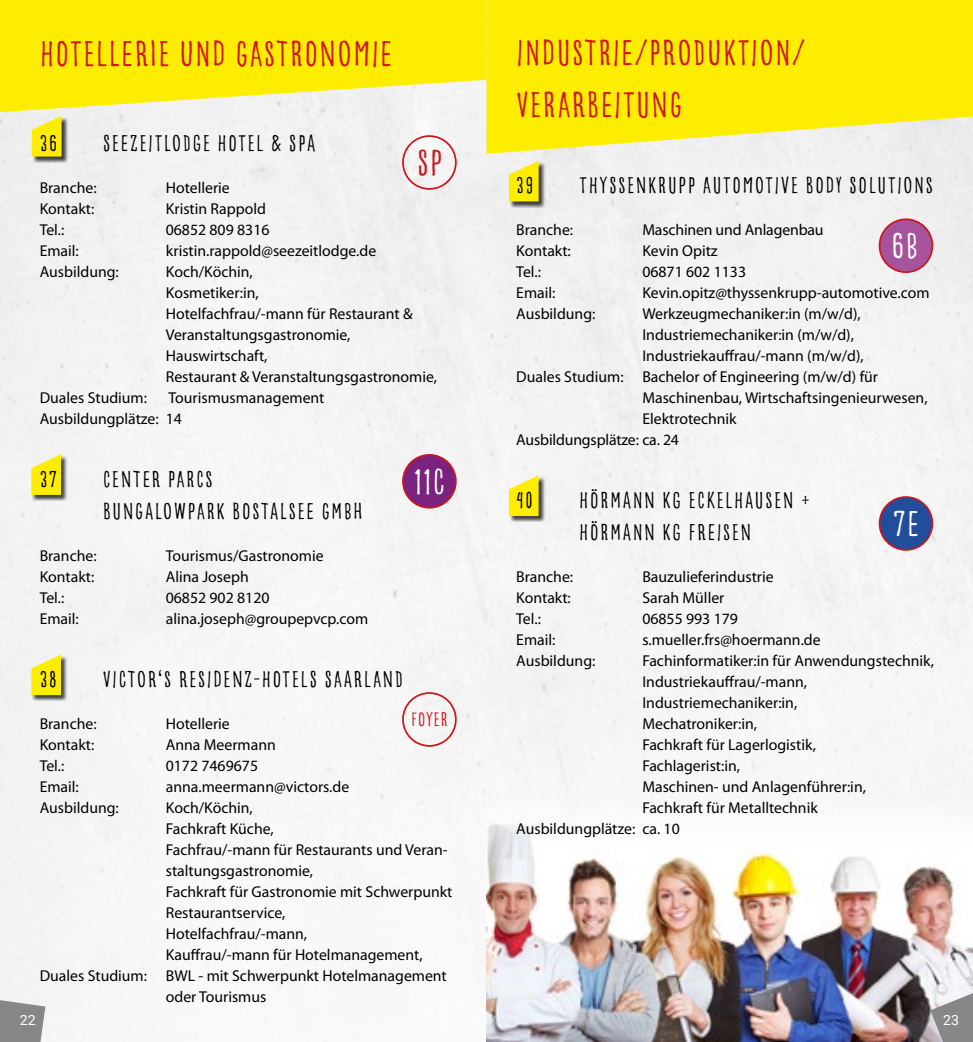
<style>
.page{position:relative;width:973px;height:1042px;background:#fff}
.page>*{position:absolute;margin:0;border:0;box-sizing:border-box;transform-origin:0 0}
.t1{font:38.5px/52.5px "Goodlife Sans Condensed";letter-spacing:.02em;color:#cd1719}
.t2{font:38.5px "Goodlife Sans Condensed";letter-spacing:.02em;color:#fff}
.t3{font:24.5px/31.5px "Goodlife Sans Condensed";letter-spacing:.05em;color:#000}
.t4{font:21px "Goodlife Sans Condensed";letter-spacing:.02em;color:#cd1719}
.t5{font:15.75px/21px "Myriad Pro";color:#000}
.t6{font:14px "Roboto";color:#fff}
</style>
<div class="page">
<div style="left:0;top:112px;width:972px;height:930px;background:#f5f5f5"></div>
<div style="left:33px;top:117px;width:35px;height:46px;background:#000;opacity:.75"></div>
<svg style="left:32px;top:116px;width:30px;height:41px"></svg>
<div style="left:33px;top:455px;width:35px;height:46px;background:#000;opacity:.75"></div>
<svg style="left:31px;top:454px;width:30px;height:41px"></svg>
<div style="left:33px;top:656px;width:35px;height:45px;background:#000;opacity:.75"></div>
<svg style="left:31px;top:654px;width:30px;height:41px"></svg>
<div style="left:510px;top:162px;width:35px;height:45px;background:#000;opacity:.75"></div>
<svg style="left:508px;top:161px;width:30px;height:40px"></svg>
<div style="left:510px;top:476px;width:35px;height:46px;background:#000;opacity:.75"></div>
<svg style="left:508px;top:475px;width:30px;height:41px"></svg>
<svg style="left:0;top:0;width:486px;height:112px;background:#fded22"></svg>
<svg style="left:486px;top:0;width:486px;height:154px;background:#fced1f"></svg>
<img style="left:486px;top:795px;width:486px;height:247px">
<svg style="left:930px;top:983px;width:42px;height:59px"></svg>
<svg style="left:0;top:997px;width:45px;height:45px"></svg>
<div style="left:402px;top:135px;width:54px;height:55px;border:2px solid #cd1719;border-radius:50%"></div>
<div style="left:403px;top:455px;width:53px;height:53px;background:#7b217e;border-radius:50%"></div>
<div style="left:402px;top:454px;width:54px;height:54px;border:2px solid #cd1719;border-radius:50%"></div>
<div style="left:879px;top:219px;width:53px;height:53px;background:#a6539b;border-radius:50%"></div>
<div style="left:878px;top:218px;width:55px;height:55px;border:2px solid #cd1719;border-radius:50%"></div>
<div style="left:879px;top:497px;width:53px;height:53px;background:#214d9b;border-radius:50%"></div>
<div style="left:878px;top:496px;width:55px;height:55px;border:2px solid #cd1719;border-radius:50%"></div>
<div style="left:402px;top:692px;width:54px;height:55px;border:2px solid #cd1719;border-radius:50%"></div>
<h1 class="t1" style="left:40px;top:28px;width:354px">HOTELLERIE UND GASTRONOMIE</h1>
<h1 class="t1" style="left:516px;top:27px;width:291px">INDUSTRIE/PRODUKTION/<br>VERARBEITUNG</h1>
<h2 class="t3" style="left:40px;top:128px;width:19px">36</h2>
<h2 class="t3" style="left:103px;top:128px;width:214px">SEEZEITLODGE HOTEL &amp; SPA</h2>
<p class="t5" style="left:40px;top:177px;width:58px">Branche:</p>
<p class="t5" style="left:166px;top:177px;width:66px">Hotellerie</p>
<p class="t5" style="left:40px;top:198px;width:56px">Kontakt:</p>
<p class="t5" style="left:166px;top:198px;width:102px">Kristin Rappold</p>
<p class="t5" style="left:40px;top:219px;width:26px">Tel.:</p>
<p class="t5" style="left:166px;top:219px;width:105px">06852 809 8316</p>
<p class="t5" style="left:40px;top:240px;width:41px">Email:</p>
<p class="t5" style="left:166px;top:240px;width:212px">kristin.rappold@seezeitlodge.de</p>
<p class="t5" style="left:40px;top:261px;width:81px">Ausbildung:</p>
<p class="t5" style="left:166px;top:261px;width:272px">Koch/Köchin,<br>Kosmetiker:in,<br>Hotelfachfrau/-mann für Restaurant &amp;<br>Veranstaltungsgastronomie,<br>Hauswirtschaft,<br>Restaurant &amp; Veranstaltungsgastronomie,</p>
<p class="t5" style="left:40px;top:387px;width:109px">Duales Studium:</p>
<h1 class="t1" style="left:416px;top:137px;width:28px">SP</h1>
<p class="t5" style="left:40px;top:387px;width:286px;text-indent:129px">Tourismusmanagement<br>Ausbildungplätze: 14</p>
<h2 class="t3" style="left:40px;top:464px;width:19px">37</h2>
<h2 class="t3" style="left:103px;top:464px;width:261px">CENTER PARCS<br>BUNGALOWPARK BOSTALSEE GMBH</h2>
<p class="t5" style="left:40px;top:545px;width:58px">Branche:</p>
<p class="t5" style="left:166px;top:545px;width:159px">Tourismus/Gastronomie</p>
<p class="t5" style="left:40px;top:566px;width:56px">Kontakt:</p>
<p class="t5" style="left:166px;top:566px;width:84px">Alina Joseph</p>
<p class="t5" style="left:40px;top:587px;width:26px">Tel.:</p>
<p class="t5" style="left:166px;top:587px;width:105px">06852 902 8120</p>
<p class="t5" style="left:40px;top:608px;width:41px">Email:</p>
<p class="t5" style="left:166px;top:608px;width:204px">alina.joseph@groupepvcp.com</p>
<h1 class="t2" style="left:413px;top:460px;width:33px">11C</h1>
<h2 class="t3" style="left:40px;top:663px;width:19px">38</h2>
<h2 class="t3" style="left:103px;top:663px;width:302px">VICTOR‘S RESIDENZ-HOTELS SAARLAND</h2>
<p class="t5" style="left:40px;top:713px;width:58px">Branche:</p>
<p class="t5" style="left:166px;top:713px;width:66px">Hotellerie</p>
<p class="t5" style="left:40px;top:734px;width:56px">Kontakt:</p>
<p class="t5" style="left:166px;top:734px;width:111px">Anna Meermann</p>
<p class="t5" style="left:40px;top:755px;width:26px">Tel.:</p>
<p class="t5" style="left:166px;top:755px;width:94px">0172 7469675</p>
<p class="t5" style="left:40px;top:776px;width:41px">Email:</p>
<p class="t5" style="left:166px;top:776px;width:185px">anna.meermann@victors.de</p>
<p class="t5" style="left:40px;top:797px;width:81px">Ausbildung:</p>
<p class="t5" style="left:166px;top:797px;width:89px">Koch/Köchin,</p>
<p class="t5" style="left:166px;top:818px;width:109px">Fachkraft Küche,</p>
<p class="t5" style="left:166px;top:839px;width:283px">Fachfrau/-mann für Restaurants und Veran-</p>
<p class="t5" style="left:166px;top:860px;width:149px">staltungsgastronomie,</p>
<p class="t5" style="left:166px;top:881px;width:288px">Fachkraft für Gastronomie mit Schwerpunkt</p>
<p class="t5" style="left:166px;top:902px;width:121px">Restaurantservice,</p>
<p class="t5" style="left:166px;top:923px;width:143px">Hotelfachfrau/-mann,</p>
<p class="t5" style="left:166px;top:944px;width:258px">Kauffrau/-mann für Hotelmanagement,</p>
<p class="t5" style="left:40px;top:965px;width:408px">Duales Studium: BWL - mit Schwerpunkt Hotelmanagement</p>
<p class="t5" style="left:166px;top:986px;width:102px">oder Tourismus</p>
<h3 class="t4" style="left:411px;top:708px;width:38px">FOYER</h3>
<h2 class="t3" style="left:516px;top:170px;width:19px">39</h2>
<h2 class="t3" style="left:579px;top:170px;width:355px">THYSSENKRUPP AUTOMOTIVE BODY SOLUTIONS</h2>
<p class="t5" style="left:516px;top:219px;width:58px">Branche:</p>
<p class="t5" style="left:642px;top:219px;width:183px">Maschinen und Anlagenbau</p>
<p class="t5" style="left:516px;top:240px;width:56px">Kontakt:</p>
<p class="t5" style="left:642px;top:240px;width:77px">Kevin Opitz</p>
<p class="t5" style="left:516px;top:261px;width:26px">Tel.:</p>
<p class="t5" style="left:642px;top:261px;width:105px">06871 602 1133</p>
<p class="t5" style="left:516px;top:282px;width:41px">Email:</p>
<p class="t5" style="left:642px;top:282px;width:289px">Kevin.opitz@thyssenkrupp-automotive.com</p>
<p class="t5" style="left:516px;top:303px;width:81px">Ausbildung:</p>
<p class="t5" style="left:642px;top:303px;width:220px">Werkzeugmechaniker:in (m/w/d),</p>
<p class="t5" style="left:642px;top:324px;width:213px">Industriemechaniker:in (m/w/d),</p>
<p class="t5" style="left:642px;top:345px;width:223px">Industriekauffrau/-mann (m/w/d),</p>
<p class="t5" style="left:516px;top:366px;width:363px">Duales Studium: Bachelor of Engineering (m/w/d) für</p>
<p class="t5" style="left:642px;top:387px;width:287px">Maschinenbau, Wirtschaftsingenieurwesen,</p>
<p class="t5" style="left:642px;top:408px;width:96px">Elektrotechnik</p>
<p class="t5" style="left:516px;top:429px;width:164px">Ausbildungsplätze: ca. 24</p>
<h1 class="t2" style="left:891px;top:224px;width:29px">6B</h1>
<h2 class="t3" style="left:516px;top:485px;width:18px">40</h2>
<h2 class="t3" style="left:579px;top:485px;width:232px">HÖRMANN KG ECKELHAUSEN +<br>HÖRMANN KG FREISEN</h2>
<p class="t5" style="left:516px;top:566px;width:58px">Branche:</p>
<p class="t5" style="left:642px;top:566px;width:133px">Bauzulieferindustrie</p>
<p class="t5" style="left:516px;top:587px;width:56px">Kontakt:</p>
<p class="t5" style="left:642px;top:587px;width:84px">Sarah Müller</p>
<p class="t5" style="left:516px;top:608px;width:26px">Tel.:</p>
<p class="t5" style="left:642px;top:608px;width:97px">06855 993 179</p>
<p class="t5" style="left:516px;top:629px;width:41px">Email:</p>
<p class="t5" style="left:642px;top:629px;width:180px">s.mueller.frs@hoermann.de</p>
<p class="t5" style="left:516px;top:650px;width:81px">Ausbildung:</p>
<p class="t5" style="left:642px;top:650px;width:293px">Fachinformatiker:in für Anwendungstechnik,</p>
<p class="t5" style="left:642px;top:671px;width:166px">Industriekauffrau/-mann,</p>
<p class="t5" style="left:642px;top:692px;width:156px">Industriemechaniker:in,</p>
<p class="t5" style="left:642px;top:713px;width:116px">Mechatroniker:in,</p>
<p class="t5" style="left:642px;top:734px;width:175px">Fachkraft für Lagerlogistik,</p>
<p class="t5" style="left:642px;top:755px;width:99px">Fachlagerist:in,</p>
<p class="t5" style="left:642px;top:776px;width:225px">Maschinen- und Anlagenführer:in,</p>
<p class="t5" style="left:642px;top:797px;width:177px">Fachkraft für Metalltechnik</p>
<p class="t5" style="left:516px;top:818px;width:165px">Ausbildungplätze: ca. 10</p>
<h1 class="t2" style="left:892px;top:502px;width:28px">7E</h1>
<p class="t6" style="left:20px;top:1010px;width:17px">22</p>
<p class="t6" style="left:943px;top:1010px;width:17px">23</p>
</div>
